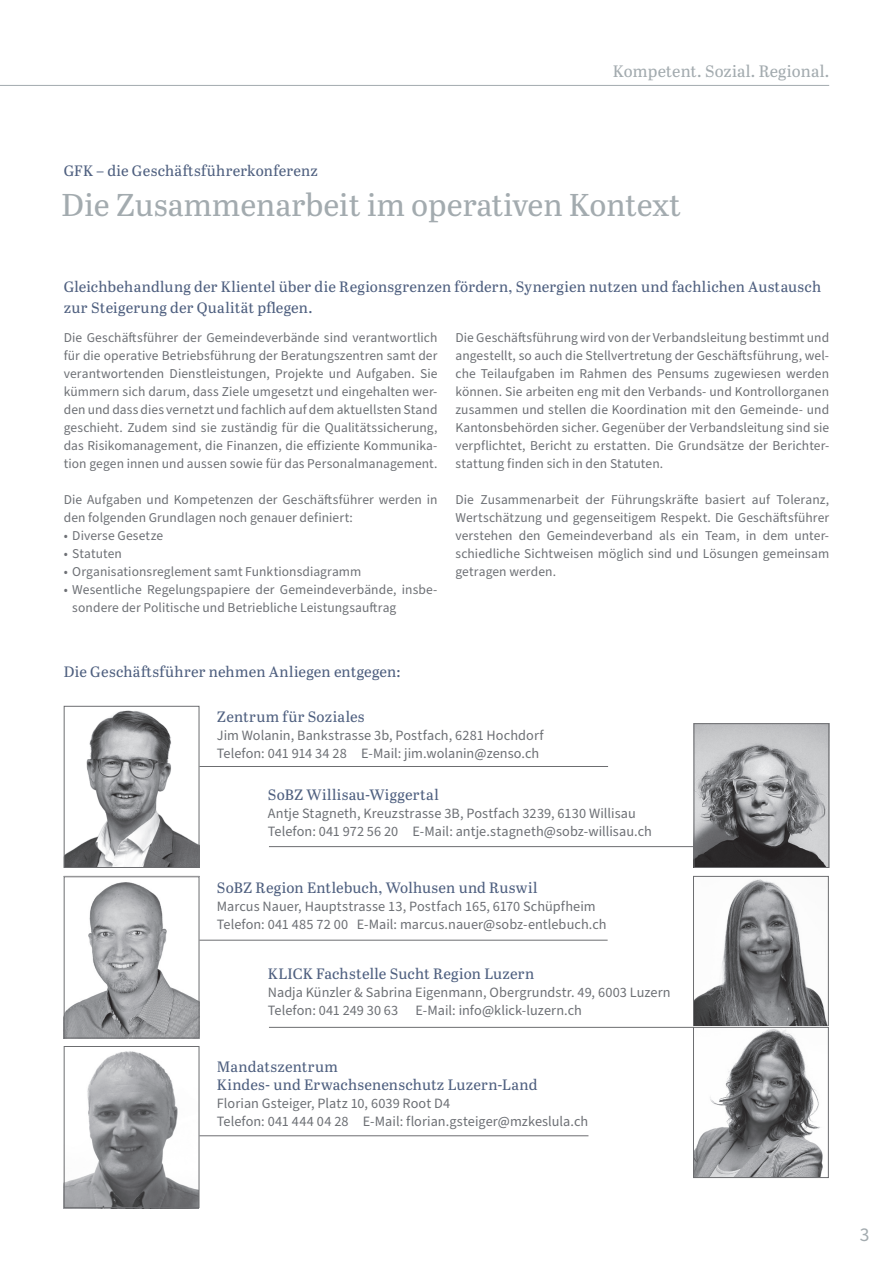
<style>
.page{position:relative;width:893px;height:1263px;background:#fff}
.page>*{position:absolute;margin:0;border:0;box-sizing:border-box;transform-origin:0 0}
.t1{font:31.5px "Abril Text";color:#a3abaf}
.t2{font:19.5px "Source Sans Pro";color:#a3abaf}
.t3{font:16.5px "Abril Text";letter-spacing:.01em;color:#a3abaf}
.t4{font:15px/18px "Abril Text";letter-spacing:.015em;color:#4e5f7f}
.t5{font:14.25px/18px "Source Sans Pro";letter-spacing:.005em;color:#6d7075}
.t6{font:13.5px/18px "Source Sans Pro";letter-spacing:.005em;color:#6d7075;text-align:justify}
</style>
<div class="page">
<hr style="left:0;top:85px;width:829px;height:1px;background:#a3abaf">
<img style="left:66px;top:710px;width:131px;height:156px">
<div style="left:64px;top:706px;width:135px;height:162px;border:1px solid #6c6d70"></div>
<img style="left:66px;top:882px;width:131px;height:154px">
<div style="left:64px;top:876px;width:135px;height:162px;border:1px solid #6c6d70"></div>
<img style="left:695px;top:879px;width:132px;height:146px">
<div style="left:693px;top:876px;width:136px;height:151px;border:1px solid #6c6d70"></div>
<svg style="left:695px;top:1029px;width:128px;height:147px"></svg>
<div style="left:693px;top:1027px;width:136px;height:151px;border:1px solid #6c6d70"></div>
<img style="left:696px;top:725px;width:131px;height:141px">
<div style="left:694px;top:723px;width:135px;height:145px;border:1px solid #6c6d70"></div>
<img style="left:66px;top:1051px;width:131px;height:155px">
<div style="left:64px;top:1046px;width:135px;height:162px;border:1px solid #6c6d70"></div>
<hr style="left:199px;top:766px;width:409px;height:1px;background:#6c6d70">
<hr style="left:199px;top:940px;width:409px;height:1px;background:#6c6d70">
<hr style="left:199px;top:1135px;width:389px;height:1px;background:#6c6d70">
<hr style="left:269px;top:846px;width:425px;height:1px;background:#6c6d70">
<hr style="left:269px;top:1027px;width:425px;height:1px;background:#6c6d70">
<p class="t4" style="left:64px;top:161px;width:256px">GFK – die Geschäftsführerkonferenz</p>
<p class="t3" style="left:613px;top:59px;width:218px">Kompetent. Sozial. Regional.</p>
<h1 class="t1" style="left:62px;top:182px;width:621px">Die Zusammenarbeit im operativen Kontext</h1>
<p class="t4" style="left:64px;top:276px;width:759px;line-height:21px">Gleichbehandlung der Klientel über die Regionsgrenzen fördern, Synergien nutzen und fachlichen Austausch zur Steigerung der Qualität pflegen.</p>
<p class="t6" style="left:64px;top:329px;width:375px">Die Geschäftsführer der Gemeindeverbände sind verantwortlich für die operative Betriebsführung der Beratungszentren samt der verantwortenden Dienstleistungen, Projekte und Aufgaben. Sie kümmern sich darum, dass Ziele umgesetzt und eingehalten wer&shy;den und dass dies vernetzt und fachlich auf dem aktuellsten Stand geschieht. Zudem sind sie zuständig für die Qualitätssicherung, das Risikomanagement, die Finanzen, die effiziente Kommunika&shy;tion gegen innen und aussen sowie für das Personalmanagement.</p>
<p class="t6" style="left:64px;top:491px;width:375px">Die Aufgaben und Kompetenzen der Geschäftsführer werden in den folgenden Grundlagen noch genauer definiert:</p>
<p class="t6" style="left:64px;top:527px;width:101px">• Diverse Gesetze</p>
<p class="t6" style="left:64px;top:545px;width:60px">• Statuten</p>
<p class="t6" style="left:64px;top:563px;width:299px">• Organisationsreglement samt Funktionsdiagramm</p>
<p class="t6" style="left:72px;top:581px;width:367px;text-indent:-9px">• Wesentliche Regelungspapiere der Gemeindeverbände, insbe&shy;sondere der Politische und Betriebliche Leistungsauftrag</p>
<p class="t6" style="left:455px;top:329px;width:375px">Die Geschäftsführung wird von der Verbandsleitung bestimmt und angestellt, so auch die Stellvertretung der Geschäftsführung, wel&shy;che Teilaufgaben im Rahmen des Pensums zugewiesen werden können. Sie arbeiten eng mit den Verbands- und Kontrollorganen zusammen und stellen die Koordination mit den Gemeinde- und Kantonsbehörden sicher. Gegenüber der Verbandsleitung sind sie verpflichtet, Bericht zu erstatten. Die Grundsätze der Berichter&shy;stattung finden sich in den Statuten.</p>
<p class="t6" style="left:455px;top:491px;width:375px">Die Zusammenarbeit der Führungskräfte basiert auf Toleranz, Wertschätzung und gegenseitigem Respekt. Die Geschäftsführer verstehen den Gemeindeverband als ein Team, in dem unter&shy;schiedliche Sichtweisen möglich sind und Lösungen gemeinsam getragen werden.</p>
<p class="t4" style="left:64px;top:662px;width:338px">Die Geschäftsführer nehmen Anliegen entgegen:</p>
<p class="t4" style="left:217px;top:707px;width:149px">Zentrum für Soziales</p>
<p class="t5" style="left:217px;top:727px;width:328px">Jim Wolanin, Bankstrasse 3b, Postfach, 6281 Hochdorf<br>Telefon: 041 914 34 28 E-Mail: jim.wolanin@zenso.ch</p>
<p class="t4" style="left:268px;top:785px;width:172px">SoBZ Willisau-Wiggertal</p>
<p class="t5" style="left:268px;top:805px;width:386px">Antje Stagneth, Kreuzstrasse 3B, Postfach 3239, 6130 Willisau<br>Telefon: 041 972 56 20 E-Mail: antje.stagneth@sobz-willisau.ch</p>
<p class="t4" style="left:217px;top:878px;width:322px">SoBZ Region Entlebuch, Wolhusen und Ruswil</p>
<p class="t5" style="left:217px;top:898px;width:391px">Marcus Nauer, Hauptstrasse 13, Postfach 165, 6170 Schüpfheim<br>Telefon: 041 485 72 00 E-Mail: marcus.nauer@sobz-entlebuch.ch</p>
<p class="t4" style="left:268px;top:964px;width:268px">KLICK Fachstelle Sucht Region Luzern</p>
<p class="t5" style="left:268px;top:983px;width:404px">Nadja Künzler &amp; Sabrina Eigenmann, Obergrundstr. 49, 6003 Luzern<br>Telefon: 041 249 30 63 E-Mail: info@klick-luzern.ch</p>
<p class="t4" style="left:217px;top:1057px;width:322px">Mandatszentrum<br>Kindes- und Erwachsenenschutz Luzern-Land</p>
<p class="t5" style="left:217px;top:1094px;width:373px">Florian Gsteiger, Platz 10, 6039 Root D4<br>Telefon: 041 444 04 28 E-Mail: florian.gsteiger@mzkeslula.ch</p>
<h2 class="t2" style="left:860px;top:1222px;width:11px">3</h2>
</div>
